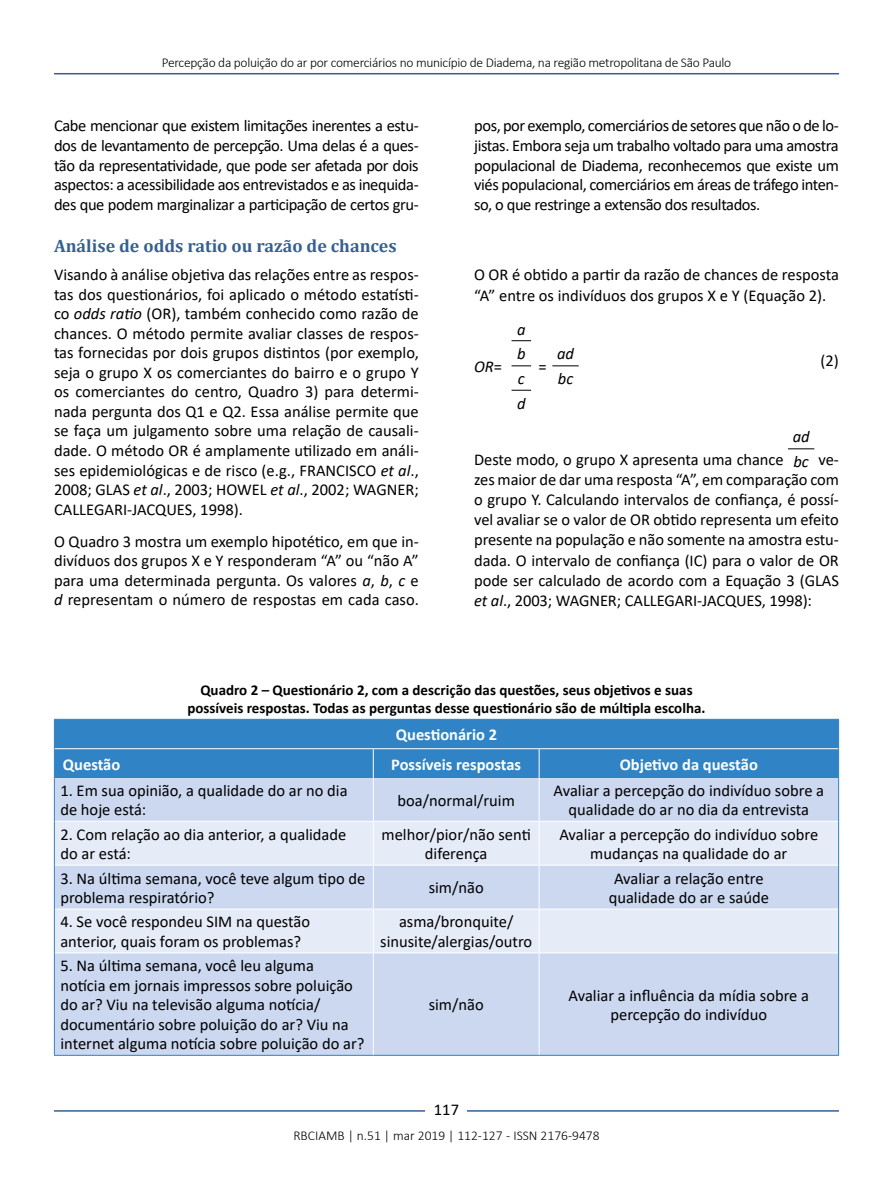
<style>
.page{position:relative;width:893px;height:1191px;background:#fff}
.page>*{position:absolute;margin:0;border:0;box-sizing:border-box;transform-origin:0 0}
.t1{font:700 18px "Cambria";color:#365f92}
.t2{font:16.5px/19.5px "Calibri";color:#000}
.t3{font:700 16.5px "Calibri";color:#fff}
.t4{font:italic 16.5px "Calibri";color:#000}
.t5{font:700 15px/18px "Calibri";color:#000;text-align:center}
.t6{font:300 13.5px "Calibri";letter-spacing:-.02em;color:#000}
.t7{font:300 13.5px "Calibri";color:#000}
.s1{font-style:italic}
.s2{font-style:normal}
</style>
<div class="page">
<hr style="left:54px;top:73px;width:785px;height:1px;background:#365f92">
<hr style="left:54px;top:1110px;width:785px;height:1px;background:#365f92">
<div style="left:426px;top:1096px;width:41px;height:26px;background:#fff"></div>
<svg style="left:512px;top:340px;width:19px;height:1px"></svg>
<svg style="left:512px;top:365px;width:19px;height:1px"></svg>
<svg style="left:552px;top:365px;width:27px;height:1px"></svg>
<svg style="left:512px;top:390px;width:19px;height:1px"></svg>
<svg style="left:788px;top:448px;width:26px;height:1px"></svg>
<div style="left:55px;top:720px;width:783px;height:58px;background:#3084c6"></div>
<div style="left:55px;top:778px;width:783px;height:277px;background:#cbd8f0"></div>
<svg style="left:55px;top:822px;width:783px;height:130px;background:#dde4f5"></svg>
<svg style="left:373px;top:749px;width:1px;height:29px"></svg>
<svg style="left:539px;top:749px;width:1px;height:29px"></svg>
<hr style="left:373px;top:778px;width:1px;height:43px;background:#fff">
<hr style="left:539px;top:778px;width:1px;height:43px;background:#fff">
<hr style="left:55px;top:821px;width:318px;height:1px;background:#fff">
<hr style="left:373px;top:821px;width:166px;height:1px;background:#fff">
<hr style="left:373px;top:821px;width:1px;height:43px;background:#fff">
<hr style="left:539px;top:821px;width:299px;height:1px;background:#fff">
<hr style="left:539px;top:821px;width:1px;height:43px;background:#fff">
<hr style="left:55px;top:864px;width:318px;height:1px;background:#fff">
<hr style="left:373px;top:864px;width:166px;height:1px;background:#fff">
<hr style="left:373px;top:865px;width:1px;height:43px;background:#fff">
<hr style="left:539px;top:864px;width:299px;height:1px;background:#fff">
<hr style="left:539px;top:865px;width:1px;height:43px;background:#fff">
<hr style="left:55px;top:908px;width:318px;height:1px;background:#fff">
<hr style="left:373px;top:908px;width:166px;height:1px;background:#fff">
<hr style="left:373px;top:909px;width:1px;height:43px;background:#fff">
<hr style="left:539px;top:908px;width:299px;height:1px;background:#fff">
<hr style="left:539px;top:909px;width:1px;height:43px;background:#fff">
<hr style="left:55px;top:952px;width:318px;height:1px;background:#fff">
<hr style="left:373px;top:952px;width:166px;height:1px;background:#fff">
<hr style="left:373px;top:953px;width:1px;height:102px;background:#fff">
<hr style="left:539px;top:952px;width:299px;height:1px;background:#fff">
<hr style="left:539px;top:953px;width:1px;height:102px;background:#fff">
<hr style="left:54px;top:719px;width:319px;height:1px;background:#3084c6">
<svg style="left:54px;top:719px;width:1px;height:29px"></svg>
<hr style="left:373px;top:719px;width:166px;height:1px;background:#3084c6">
<hr style="left:539px;top:719px;width:300px;height:1px;background:#3084c6">
<svg style="left:838px;top:719px;width:1px;height:29px"></svg>
<hr style="left:54px;top:748px;width:1px;height:30px;background:#3084c6">
<hr style="left:838px;top:748px;width:1px;height:30px;background:#3084c6">
<hr style="left:54px;top:778px;width:1px;height:43px;background:#3084c6">
<hr style="left:838px;top:778px;width:1px;height:43px;background:#3084c6">
<hr style="left:54px;top:821px;width:1px;height:44px;background:#3084c6">
<hr style="left:838px;top:821px;width:1px;height:44px;background:#3084c6">
<hr style="left:54px;top:865px;width:1px;height:44px;background:#3084c6">
<hr style="left:838px;top:865px;width:1px;height:44px;background:#3084c6">
<hr style="left:54px;top:909px;width:1px;height:44px;background:#3084c6">
<hr style="left:838px;top:909px;width:1px;height:44px;background:#3084c6">
<hr style="left:54px;top:953px;width:1px;height:102px;background:#3084c6">
<hr style="left:838px;top:953px;width:1px;height:102px;background:#3084c6">
<hr style="left:54px;top:1055px;width:319px;height:1px;background:#3084c6">
<hr style="left:373px;top:1055px;width:166px;height:1px;background:#3084c6">
<hr style="left:539px;top:1055px;width:300px;height:1px;background:#3084c6">
<hr style="left:55px;top:748px;width:318px;height:1px;background:#fff">
<hr style="left:373px;top:748px;width:166px;height:1px;background:#fff">
<hr style="left:539px;top:748px;width:299px;height:1px;background:#fff">
<p class="t6" style="left:162px;top:54px;width:571px">Percepção da poluição do ar por comerciários no município de Diadema, na região metropolitana de São Paulo</p>
<p class="t2" style="left:54px;top:116px;width:366px;text-align:justify">Cabe mencionar que existem limitações inerentes a estu&shy;dos de levantamento de percepção. Uma delas é a ques&shy;tão da representatividade, que pode ser afetada por dois aspectos: a acessibilidade aos entrevistados e as inequida&shy;des que podem marginalizar a participação de certos gru-</p>
<p class="t2" style="left:474px;top:116px;width:366px;text-align:justify">pos, por exemplo, comerciários de setores que não o de lo&shy;jistas. Embora seja um trabalho voltado para uma amostra populacional de Diadema, reconhecemos que existe um viés populacional, comerciários em áreas de tráfego inten&shy;so, o que restringe a extensão dos resultados.</p>
<p class="t1" style="left:54px;top:233px;width:344px">Análise de odds ratio ou razão de chances</p>
<p class="t2" style="left:54px;top:265px;width:366px;text-align:justify">Visando à análise objetiva das relações entre as respos&shy;tas dos questionários, foi aplicado o método estatísti&shy;co <span class="s1">odds ratio</span> (OR), também conhecido como razão de chances. O método permite avaliar classes de respos&shy;tas fornecidas por dois grupos distintos (por exemplo, seja o grupo X os comerciantes do bairro e o grupo Y os comerciantes do centro, Quadro 3) para determi&shy;nada pergunta dos Q1 e Q2. Essa análise permite que se faça um julgamento sobre uma relação de causali&shy;dade. O método OR é amplamente utilizado em análi&shy;ses epidemiológicas e de risco (e.g., FRANCISCO <span class="s1">et al</span>., 2008; GLAS <span class="s1">et al</span>., 2003; HOWEL <span class="s1">et al</span>., 2002; WAGNER; CALLEGARI-JACQUES, 1998).</p>
<p class="t2" style="left:54px;top:531px;width:366px;text-align:justify">O Quadro 3 mostra um exemplo hipotético, em que in&shy;divíduos dos grupos X e Y responderam “A” ou “não A” para uma determinada pergunta. Os valores <span class="s1">a</span>, <span class="s1">b</span>, <span class="s1">c</span> e <span class="s1">d</span> representam o número de respostas em cada caso.</p>
<p class="t2" style="left:474px;top:264px;width:366px;line-height:20.1px">O OR é obtido a partir da razão de chances de resposta “A” entre os indivíduos dos grupos X e Y (Equação 2).</p>
<p class="t4" style="left:517px;top:318px;width:10px">a</p>
<p class="t4" style="left:517px;top:342px;width:10px">b</p>
<p class="t4" style="left:557px;top:342px;width:18px">ad</p>
<p class="t4" style="left:517px;top:392px;width:10px">d</p>
<p class="t2" style="left:821px;top:350px;width:20px">(2)</p>
<p class="t4" style="left:474px;top:355px;width:29px">OR<span class="s2">=</span></p>
<p class="t2" style="left:538px;top:356px;width:10px">=</p>
<p class="t4" style="left:518px;top:367px;width:8px">c</p>
<p class="t4" style="left:558px;top:367px;width:17px">bc</p>
<p class="t4" style="left:793px;top:425px;width:18px">ad</p>
<p class="t2" style="left:474px;top:449px;width:366px;line-height:20.1px;text-align:justify;text-indent:344px">ve&shy;zes maior de dar uma resposta “A”, em comparação com o grupo Y. Calculando intervalos de confiança, é possí&shy;vel avaliar se o valor de OR obtido representa um efeito presente na população e não somente na amostra estu&shy;dada. O intervalo de confiança (IC) para o valor de OR pode ser calculado de acordo com a Equação 3 (GLAS <span class="s1">et al</span>., 2003; WAGNER; CALLEGARI-JACQUES, 1998):</p>
<p class="t2" style="left:474px;top:449px;width:336px">Deste modo, o grupo X apresenta uma chance <span class="s1">bc</span></p>
<p class="t5" style="left:187px;top:680px;width:520px">Quadro 2 – Questionário 2, com a descrição das questões, seus objetivos e suas possíveis respostas. Todas as perguntas desse questionário são de múltipla escolha.</p>
<p class="t3" style="left:396px;top:723px;width:103px">Questionário 2</p>
<p class="t3" style="left:63px;top:752px;width:59px">Questão</p>
<p class="t3" style="left:391px;top:752px;width:131px">Possíveis respostas</p>
<p class="t3" style="left:620px;top:752px;width:140px">Objetivo da questão</p>
<p class="t2" style="left:60px;top:780px;width:289px">1. Em sua opinião, a qualidade do ar no dia de hoje está:</p>
<p class="t2" style="left:397px;top:790px;width:119px">boa/normal/ruim</p>
<p class="t2" style="left:554px;top:780px;width:272px;text-align:center">Avaliar a percepção do indivíduo sobre a qualidade do ar no dia da entrevista</p>
<p class="t2" style="left:60px;top:824px;width:287px">2. Com relação ao dia anterior, a qualidade do ar está:</p>
<p class="t2" style="left:382px;top:824px;width:151px;text-align:center">melhor/pior/não senti diferença</p>
<p class="t2" style="left:559px;top:824px;width:260px;text-align:center">Avaliar a percepção do indivíduo sobre mudanças na qualidade do ar</p>
<p class="t2" style="left:60px;top:868px;width:306px">3. Na última semana, você teve algum tipo de problema respiratório?</p>
<p class="t2" style="left:429px;top:877px;width:57px">sim/não</p>
<p class="t2" style="left:609px;top:868px;width:162px;text-align:center">Avaliar a relação entre qualidade do ar e saúde</p>
<p class="t2" style="left:60px;top:911px;width:251px">4. Se você respondeu SIM na questão anterior, quais foram os problemas?</p>
<p class="t2" style="left:380px;top:911px;width:153px;text-align:center">asma/bronquite/ sinusite/alergias/outro</p>
<p class="t2" style="left:60px;top:955px;width:306px">5. Na última semana, você leu alguma<br>notícia em jornais impressos sobre poluição do ar? Viu na televisão alguma notícia/ documentário sobre poluição do ar? Viu na internet alguma notícia sobre poluição do ar?</p>
<p class="t2" style="left:429px;top:994px;width:57px">sim/não</p>
<p class="t2" style="left:569px;top:985px;width:242px;text-align:center">Avaliar a influência da mídia sobre a percepção do indivíduo</p>
<p class="t2" style="left:434px;top:1099px;width:27px">117</p>
<p class="t7" style="left:293px;top:1126px;width:308px">RBCIAMB | n.51 | mar 2019 | 112-127 - ISSN 2176-9478</p>
</div>
